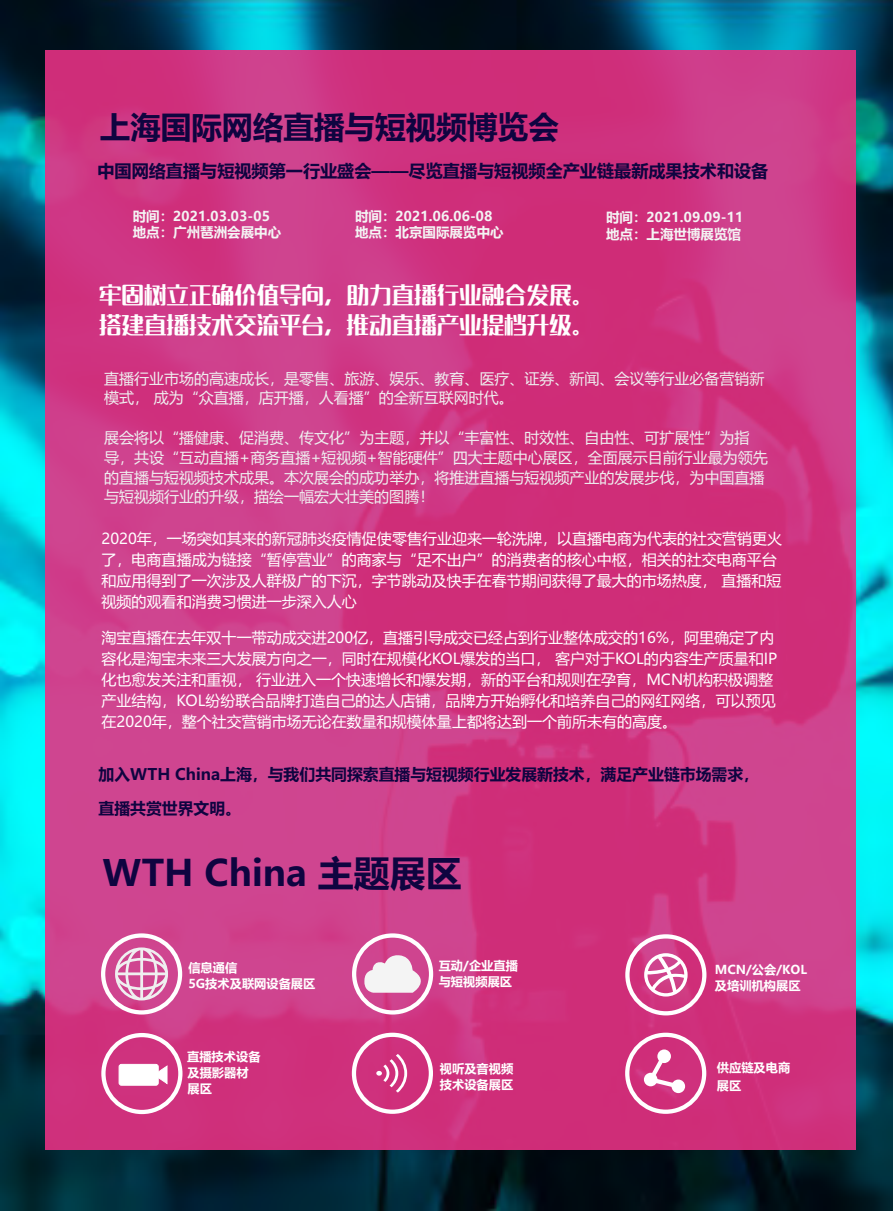
<style>
.page{position:relative;width:893px;height:1211px;background:#fff}
.page>*{position:absolute;margin:0;border:0;box-sizing:border-box;transform-origin:0 0}
.t1{font:700 36px "Microsoft Ya Hei";color:#0f0440}
.t2{font:700 30.6px "Microsoft Ya Hei";color:#0f0440}
.t3{font:22.5px/30.6px "MF Lang Qian Noncommercial";color:#fff}
.t4{font:700 17.1px "Microsoft Ya Hei";color:#0f0440}
.t5{font:700 15.9px/34px "Microsoft Ya Hei";color:#0f0440}
.t6{font:15px/21px "Microsoft Ya Hei";color:#fff}
.t7{font:15px/19.8px "Microsoft Ya Hei";color:#efeff0}
.t8{font:700 13.5px/16.2px "Microsoft Ya Hei";color:#f4f4f4}
.t9{font:700 12.3px/16.2px "Microsoft Ya Hei";color:#fff}
.s1{font-style:inherit}
</style>
<div class="page">
<img style="left:1px;top:0;width:891px;height:1210px">
<div style="left:45px;top:50px;width:810px;height:1099px;background:#e73184;opacity:.9"></div>
<svg style="left:363px;top:953px;width:68px;height:39px"></svg>
<div style="left:352px;top:933px;width:81px;height:81px;border:4px solid #fff;border-radius:50%"></div>
<div style="left:101px;top:933px;width:81px;height:81px;border:4px solid #fff;border-radius:50%"></div>
<svg style="left:115px;top:947px;width:53px;height:53px"></svg>
<div style="left:625px;top:1032px;width:81px;height:81px;border:4px solid #fff;border-radius:50%"></div>
<div style="left:352px;top:1032px;width:81px;height:81px;border:4px solid #fff;border-radius:50%"></div>
<svg style="left:644px;top:953px;width:43px;height:43px"></svg>
<div style="left:625px;top:934px;width:81px;height:81px;border:4px solid #fff;border-radius:50%"></div>
<div style="left:101px;top:1033px;width:81px;height:81px;border:4px solid #fff;border-radius:50%"></div>
<svg style="left:376px;top:1053px;width:31px;height:39px"></svg>
<svg style="left:657px;top:1049px;width:14px;height:14px"></svg>
<div style="left:671px;top:1079px;width:14px;height:14px;background:#fff;border-radius:50%"></div>
<svg style="left:644px;top:1054px;width:37px;height:37px"></svg>
<div style="left:119px;top:1064px;width:40px;height:21px;background:#fff;border:1px solid #fff;border-radius:2px"></div>
<svg style="left:153px;top:1064px;width:15px;height:21px"></svg>
<h2 class="t2" style="left:100px;top:105px;width:461px">上海国际网络直播与短视频博览会</h2>
<p class="t4" style="left:97px;top:158px;width:672px">中国网络直播与短视频第一行业盛会——尽览直播与短视频全产业链最新成果技术和设备</p>
<p class="t8" style="left:133px;top:207px;width:150px">时间：2021.03.03-05地点：广州琶洲会展中心</p>
<p class="t8" style="left:355px;top:208px;width:150px">时间：2021.06.06-08地点：北京国际展览中心</p>
<p class="t8" style="left:606px;top:209px;width:139px">时间：2021.09.09-11地点：上海世博展览馆</p>
<h3 class="t3" style="left:99px;top:279px;width:497px">牢固树⽴正确价值导向，助⼒直播⾏业融合发展。搭建直播技术交流平台，推动直播产业提档升级。</h3>
<p class="t7" style="left:104px;top:369px;width:662px">直播行业市场的高速成长，是零售、旅游、娱乐、教育、医疗、证券、新闻、会议等行业必备营销新模式， 成为“众直播，店开播，人看播”的全新互联网时代。</p>
<p class="t7" style="left:104px;top:429px;width:665px">展会将以“播健康、促消费、传文化”为主题，并以“丰富性、时效性、自由性、可扩展性”为指导，共设“互动直播+商务直播+短视频+智能硬件”四大主题中心展区，全面展示目前行业最为领先的直播与短视频技术成果。本次展会的成功举办，将推进直播与短视频产业的发展步伐，为中国直播与短视频行业的升级，描绘一幅宏大壮美的图腾！</p>
<p class="t6" style="left:102px;top:528px;width:682px">2020年，一场突如其来的新冠肺炎疫情促使零售行业迎来一轮洗牌，以直播电商为代表的社交营销更火了，电商直播成为链接“暂停营业”的商家与“足不出户”的消费者的核心中枢，相关的社交电商平台和应用得到了一次涉及人群极广的下沉，字节跳动及快手在春节期间获得了最大的市场热度， 直播和短视频的观看和消费习惯进一步深入人心</p>
<p class="t6" style="left:102px;top:628px;width:677px">淘宝直播在去年双十一带动成交进200亿，直播引导成交已经占到行业整体成交的16%，阿里确定了内容化是淘宝未来三大发展方向之一，同时在规模化KOL爆发的当口， 客户对于KOL的内容生产质量和IP化也愈发关注和重视， 行业进入一个快速增长和爆发期，新的平台和规则在孕育，MCN机构积极调整产业结构，KOL纷纷联合品牌打造自己的达人店铺，品牌方开始孵化和培养自己的网红网络，可以预见在2020年，整个社交营销市场无论在数量和规模体量上都将达到一个前所未有的高度。</p>
<p class="t5" style="left:99px;top:758px;width:662px"><span class="s1">加入W</span>TH China上海，与我们共同探索直播与短视频行业发展新技术，满足产业链市场需求，<span class="s1">直播共赏世界文明。</span></p>
<h1 class="t1" style="left:102px;top:856px;width:361px"><span class="s1">W</span>TH China 主题展区</h1>
<p class="t9" style="left:188px;top:959px;width:129px">信息通信<br>5G技术及联网设备展区</p>
<p class="t9" style="left:439px;top:957px;width:81px">互动/企业直播与短视频展区</p>
<p class="t9" style="left:187px;top:1047px;width:75px">直播技术设备及摄影器材展区</p>
<p class="t9" style="left:440px;top:1060px;width:75px">视听及音视频技术设备展区</p>
<p class="t9" style="left:715px;top:960px;width:94px">MCN/公会/KOL及培训机构展区</p>
<p class="t9" style="left:717px;top:1057px;width:75px;line-height:18px">供应链及电商展区</p>
</div>
